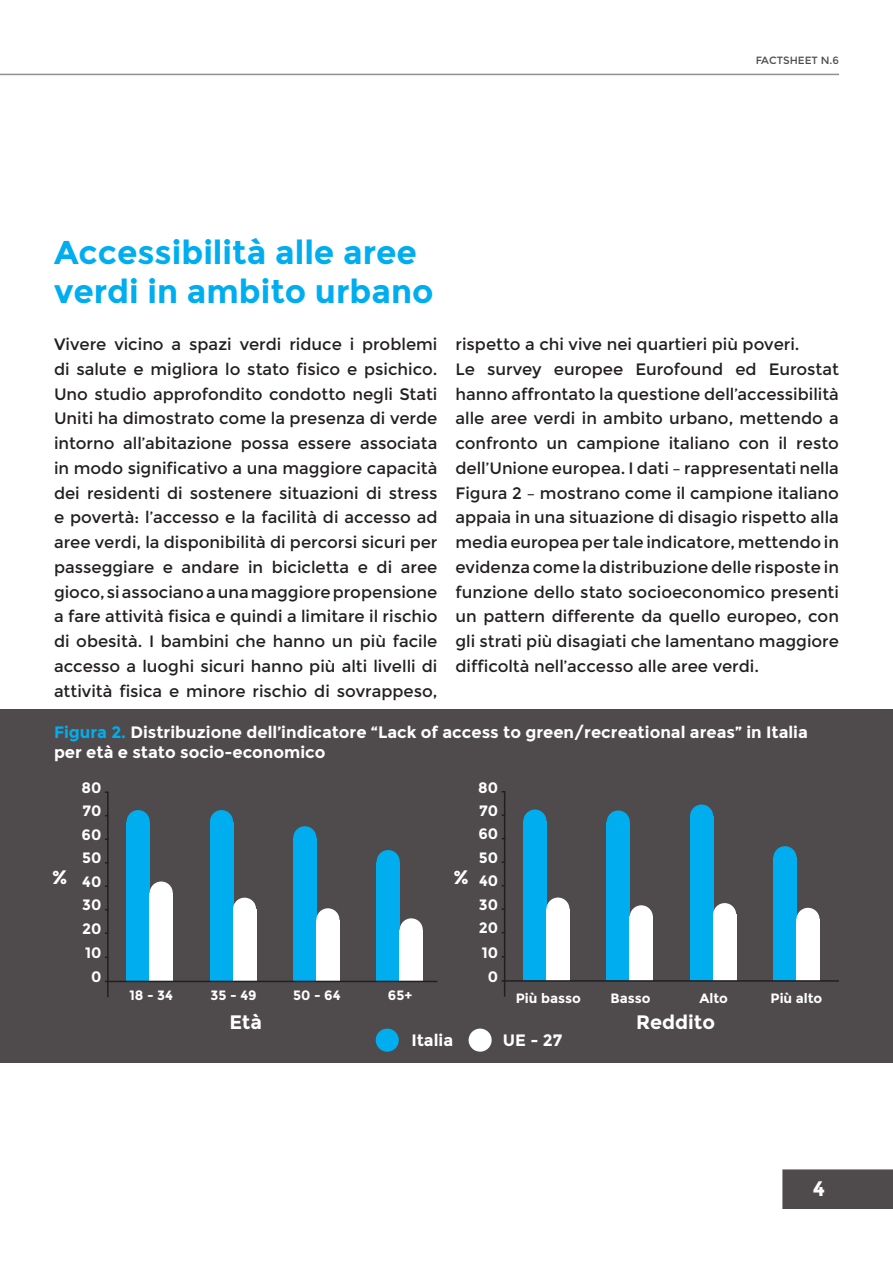
<style>
.page{position:relative;width:893px;height:1263px;background:#fff}
.page>*{position:absolute;margin:0;border:0;box-sizing:border-box;transform-origin:0 0}
.PARAGRAFI{font:700 33px/39.6px "Montserrat";color:#00aeef}
.t1{font:700 21px "Montserrat";color:#fff}
.t2{font:700 19.5px "Montserrat";color:#fff}
.Testo{font:16.5px/24.8px "Montserrat";color:#231f20;text-align:justify}
.t3{font:700 16.5px/19.8px "Montserrat";color:#fff}
.t4{font:700 15px "Montserrat";color:#fff}
.t5{font:700 13.5px "Montserrat";color:#fff}
.t6{font:10.5px "Montserrat";color:#231f20}
.s1{color:#00aeef}
</style>
<div class="page">
<hr style="left:0;top:74px;width:839px;height:1px;background:#231f20">
<div style="left:782px;top:1169px;width:111px;height:40px;background:#4f4b4c"></div>
<div style="left:0;top:709px;width:893px;height:353px;background:#4f4b4c"></div>
<div style="left:376px;top:1028px;width:23px;height:24px;background:#00aeef;border-radius:50%"></div>
<div style="left:127px;top:821px;width:23px;height:160px;background:#00aeef"></div>
<div style="left:210px;top:821px;width:23px;height:160px;background:#00aeef"></div>
<div style="left:293px;top:838px;width:23px;height:143px;background:#00aeef"></div>
<div style="left:377px;top:861px;width:23px;height:120px;background:#00aeef"></div>
<div style="left:127px;top:810px;width:23px;height:23px;background:#00aeef;border-radius:50%"></div>
<div style="left:210px;top:810px;width:23px;height:23px;background:#00aeef;border-radius:50%"></div>
<div style="left:293px;top:826px;width:23px;height:23px;background:#00aeef;border-radius:50%"></div>
<div style="left:377px;top:850px;width:23px;height:23px;background:#00aeef;border-radius:50%"></div>
<div style="left:523px;top:821px;width:23px;height:160px;background:#00aeef"></div>
<div style="left:607px;top:822px;width:23px;height:159px;background:#00aeef"></div>
<div style="left:690px;top:816px;width:23px;height:165px;background:#00aeef"></div>
<div style="left:773px;top:858px;width:23px;height:123px;background:#00aeef"></div>
<div style="left:523px;top:809px;width:23px;height:24px;background:#00aeef;border-radius:50%"></div>
<div style="left:607px;top:810px;width:23px;height:23px;background:#00aeef;border-radius:50%"></div>
<div style="left:690px;top:804px;width:23px;height:23px;background:#00aeef;border-radius:50%"></div>
<div style="left:773px;top:846px;width:23px;height:23px;background:#00aeef;border-radius:50%"></div>
<div style="left:150px;top:893px;width:23px;height:88px;background:#fff"></div>
<div style="left:233px;top:909px;width:23px;height:72px;background:#fff"></div>
<div style="left:316px;top:920px;width:23px;height:61px;background:#fff"></div>
<div style="left:400px;top:930px;width:23px;height:51px;background:#fff"></div>
<div style="left:150px;top:881px;width:23px;height:23px;background:#fff;border-radius:50%"></div>
<div style="left:233px;top:898px;width:23px;height:23px;background:#fff;border-radius:50%"></div>
<div style="left:400px;top:918px;width:23px;height:23px;background:#fff;border-radius:50%"></div>
<div style="left:316px;top:908px;width:23px;height:23px;background:#fff;border-radius:50%"></div>
<div style="left:546px;top:909px;width:23px;height:72px;background:#fff"></div>
<div style="left:630px;top:917px;width:23px;height:64px;background:#fff"></div>
<div style="left:713px;top:915px;width:23px;height:66px;background:#fff"></div>
<div style="left:796px;top:919px;width:23px;height:62px;background:#fff"></div>
<div style="left:546px;top:897px;width:23px;height:23px;background:#fff;border-radius:50%"></div>
<div style="left:469px;top:1028px;width:23px;height:24px;background:#fff;border-radius:50%"></div>
<div style="left:630px;top:905px;width:23px;height:23px;background:#fff;border-radius:50%"></div>
<div style="left:796px;top:908px;width:23px;height:23px;background:#fff;border-radius:50%"></div>
<div style="left:713px;top:903px;width:23px;height:23px;background:#fff;border-radius:50%"></div>
<hr style="left:107px;top:792px;width:2px;height:205px;background:#231f20">
<hr style="left:107px;top:981px;width:330px;height:1px;background:#231f20">
<hr style="left:504px;top:792px;width:1px;height:205px;background:#231f20">
<hr style="left:504px;top:980px;width:335px;height:2px;background:#231f20">
<p class="t6" style="left:755px;top:54px;width:85px">FACTSHEET N.6</p>
<p class="PARAGRAFI" style="left:54px;top:232px;width:381px">Accessibilità alle aree verdi in ambito urbano</p>
<p class="Testo" style="left:54px;top:332px;width:385px">Vivere vicino a spazi verdi riduce i problemi di salute e migliora lo stato fisico e psichico.<br>Uno studio approfondito condotto negli Stati Uniti ha dimostrato come la presenza di verde intorno all’abitazione possa essere associata in modo significativo a una maggiore capacità dei residenti di sostenere situazioni di stress e povertà: l’accesso e la facilità di accesso ad aree verdi, la disponibilità di percorsi sicuri per passeggiare e andare in bicicletta e di aree gioco, si associano a una maggiore propensione a fare attività fisica e quindi a limitare il rischio di obesità. I bambini che hanno un più facile accesso a luoghi sicuri hanno più alti livelli di attività fisica e minore rischio di sovrappeso,</p>
<p class="Testo" style="left:455px;top:332px;width:346px">rispetto a chi vive nei quartieri più poveri.</p>
<p class="Testo" style="left:455px;top:357px;width:385px">Le survey europee Eurofound ed Eurostat hanno affrontato la questione dell’accessibilità alle aree verdi in ambito urbano, mettendo a confronto un campione italiano con il resto dell’Unione europea. I dati – rappresentati nella Figura 2 – mostrano come il campione italiano appaia in una situazione di disagio rispetto alla media europea per tale indicatore, mettendo in evidenza come la distribuzione delle risposte in funzione dello stato socioeconomico presenti un pattern differente da quello europeo, con gli strati più disagiati che lamentano maggiore difficoltà nell’accesso alle aree verdi.</p>
<p class="t3" style="left:54px;top:722px;width:755px"><span class="s1">Figura 2.</span> Distribuzione dell’indicatore “Lack of access to green/recreational areas” in Italia per età e stato socio-economico</p>
<p class="t2" style="left:52px;top:865px;width:17px">%</p>
<p class="t4" style="left:81px;top:779px;width:21px">80</p>
<p class="t4" style="left:82px;top:802px;width:21px">70</p>
<p class="t4" style="left:82px;top:826px;width:21px">60</p>
<p class="t4" style="left:82px;top:849px;width:21px">50</p>
<p class="t4" style="left:82px;top:873px;width:21px">40</p>
<p class="t4" style="left:82px;top:896px;width:21px">30</p>
<p class="t4" style="left:82px;top:920px;width:21px">20</p>
<p class="t4" style="left:85px;top:944px;width:18px">10</p>
<p class="t4" style="left:91px;top:968px;width:12px">0</p>
<p class="t2" style="left:453px;top:865px;width:17px">%</p>
<p class="t4" style="left:478px;top:778px;width:21px">80</p>
<p class="t4" style="left:479px;top:802px;width:21px">70</p>
<p class="t4" style="left:478px;top:825px;width:21px">60</p>
<p class="t4" style="left:479px;top:849px;width:21px">50</p>
<p class="t4" style="left:479px;top:872px;width:21px">40</p>
<p class="t4" style="left:479px;top:895px;width:21px">30</p>
<p class="t4" style="left:479px;top:919px;width:21px">20</p>
<p class="t4" style="left:482px;top:943px;width:18px">10</p>
<p class="t4" style="left:488px;top:967px;width:12px">0</p>
<p class="t5" style="left:129px;top:987px;width:45px">18 - 34</p>
<p class="t5" style="left:211px;top:987px;width:48px">35 - 49</p>
<p class="t5" style="left:293px;top:987px;width:49px">50 - 64</p>
<p class="t5" style="left:388px;top:987px;width:26px">65+</p>
<p class="t5" style="left:516px;top:990px;width:67px">Più basso</p>
<p class="t5" style="left:610px;top:990px;width:42px">Basso</p>
<p class="t5" style="left:699px;top:990px;width:30px">Alto</p>
<p class="t5" style="left:770px;top:990px;width:53px">Più alto</p>
<p class="t2" style="left:229px;top:1011px;width:34px">Età</p>
<p class="t2" style="left:636px;top:1011px;width:81px">Reddito</p>
<p class="t3" style="left:411px;top:1031px;width:43px">Italia</p>
<p class="t3" style="left:503px;top:1031px;width:61px">UE - 27</p>
<p class="t1" style="left:813px;top:1176px;width:14px">4</p>
</div>
